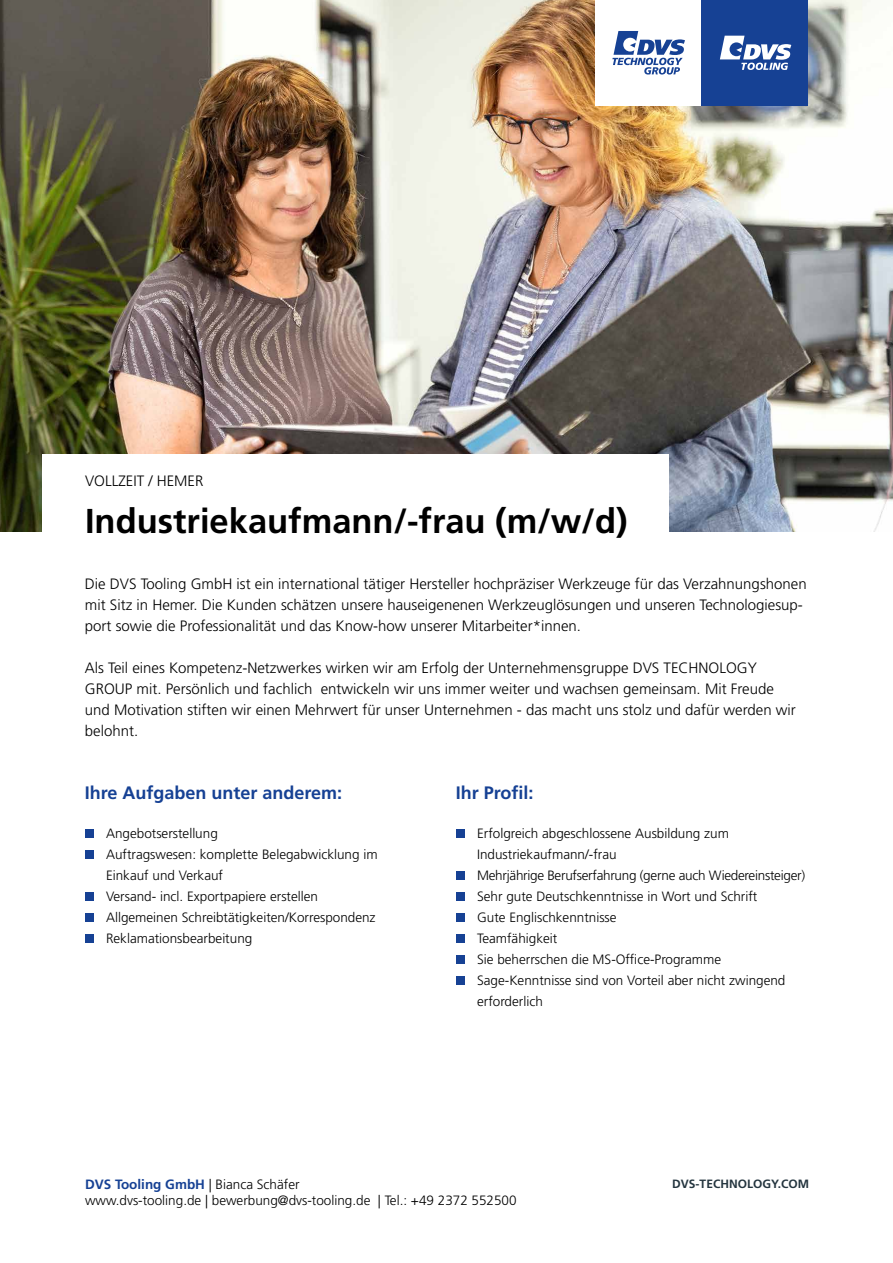
<style>
.page{position:relative;width:893px;height:1263px;background:#fff}
.page>*{position:absolute;margin:0;border:0;box-sizing:border-box;transform-origin:0 0}
.t1{font:700 34.5px "Frutiger LT Std";color:#000}
.t2{font:700 18px "Frutiger LT Std";color:#164194}
.t3{font:300 15px/21px "Frutiger LT Std";color:#000}
.t4{font:300 13.5px/21px "Frutiger LT Std";color:#000}
.t5{font:700 12px "Frutiger LT Std";color:#24353f}
.s1{font-weight:700;color:#164194}
</style>
<div class="page">
<div style="left:85px;top:829px;width:9px;height:9px;background:#164194"></div>
<div style="left:85px;top:850px;width:9px;height:9px;background:#164194"></div>
<div style="left:85px;top:892px;width:9px;height:9px;background:#164194"></div>
<div style="left:85px;top:913px;width:9px;height:9px;background:#164194"></div>
<div style="left:85px;top:934px;width:9px;height:9px;background:#164194"></div>
<div style="left:456px;top:829px;width:9px;height:9px;background:#164194"></div>
<div style="left:456px;top:871px;width:9px;height:9px;background:#164194"></div>
<div style="left:456px;top:892px;width:9px;height:9px;background:#164194"></div>
<div style="left:456px;top:913px;width:9px;height:9px;background:#164194"></div>
<div style="left:456px;top:934px;width:9px;height:9px;background:#164194"></div>
<div style="left:456px;top:955px;width:9px;height:9px;background:#164194"></div>
<div style="left:456px;top:976px;width:9px;height:9px;background:#164194"></div>
<img style="left:0;top:0;width:893px;height:532px">
<div style="left:43px;top:454px;width:626px;height:107px;background:#fff"></div>
<div style="left:595px;top:0;width:107px;height:106px;background:#fff"></div>
<svg style="left:612px;top:31px;width:73px;height:44px"></svg>
<div style="left:702px;top:0;width:106px;height:106px;background:#164194"></div>
<svg style="left:720px;top:35px;width:71px;height:35px"></svg>
<p class="t3" style="left:85px;top:471px;width:120px">VOLLZEIT / HEMER</p>
<h1 class="t1" style="left:85px;top:500px;width:544px">Industriekaufmann/-frau (m/w/d)</h1>
<p class="t3" style="left:85px;top:574px;width:723px">Die DVS Tooling GmbH ist ein international tätiger Hersteller hochpräziser Werkzeuge für das Verzahnungshonen mit Sitz in Hemer. Die Kunden schätzen unsere hauseigenenen Werkzeuglösungen und unseren Technologiesup&shy;port sowie die Professionalität und das Know-how unserer Mitarbeiter*innen.</p>
<p class="t3" style="left:85px;top:658px;width:712px">Als Teil eines Kompetenz-Netzwerkes wirken wir am Erfolg der Unternehmensgruppe DVS TECHNOLOGY GROUP mit. Persönlich und fachlich entwickeln wir uns immer weiter und wachsen gemeinsam. Mit Freude und Motivation stiften wir einen Mehrwert für unser Unternehmen - das macht uns stolz und dafür werden wir belohnt.</p>
<h2 class="t2" style="left:85px;top:782px;width:259px">Ihre Aufgaben unter anderem:</h2>
<p class="t4" style="left:106px;top:823px;width:273px">Angebotserstellung<br>Auftragswesen: komplette Belegabwicklung im Einkauf und Verkauf<br>Versand- incl. Exportpapiere erstellen Allgemeinen Schreibtätigkeiten/Korrespondenz Reklamationsbearbeitung</p>
<h2 class="t2" style="left:456px;top:782px;width:79px">Ihr Profil:</h2>
<p class="t4" style="left:477px;top:823px;width:329px">Erfolgreich abgeschlossene Ausbildung zum Industriekaufmann/-frau<br>Mehrjährige Berufserfahrung (gerne auch Wiedereinsteiger)<br>Sehr gute Deutschkenntnisse in Wort und Schrift<br>Gute Englischkenntnisse<br>Teamfähigkeit<br>Sie beherrschen die MS-Office-Programme Sage-Kenntnisse sind von Vorteil aber nicht zwingend erforderlich</p>
<p class="t4" style="left:85px;top:1176px;width:433px;line-height:16.2px"><span class="s1">DVS Tooling GmbH</span> | Bianca Schäfer<br>www.dvs-tooling.de | bewerbung@dvs-tooling.de | Tel.: +49 2372 552500</p>
<p class="t5" style="left:672px;top:1176px;width:138px">DVS-TECHNOLOGY.COM</p>
</div>
